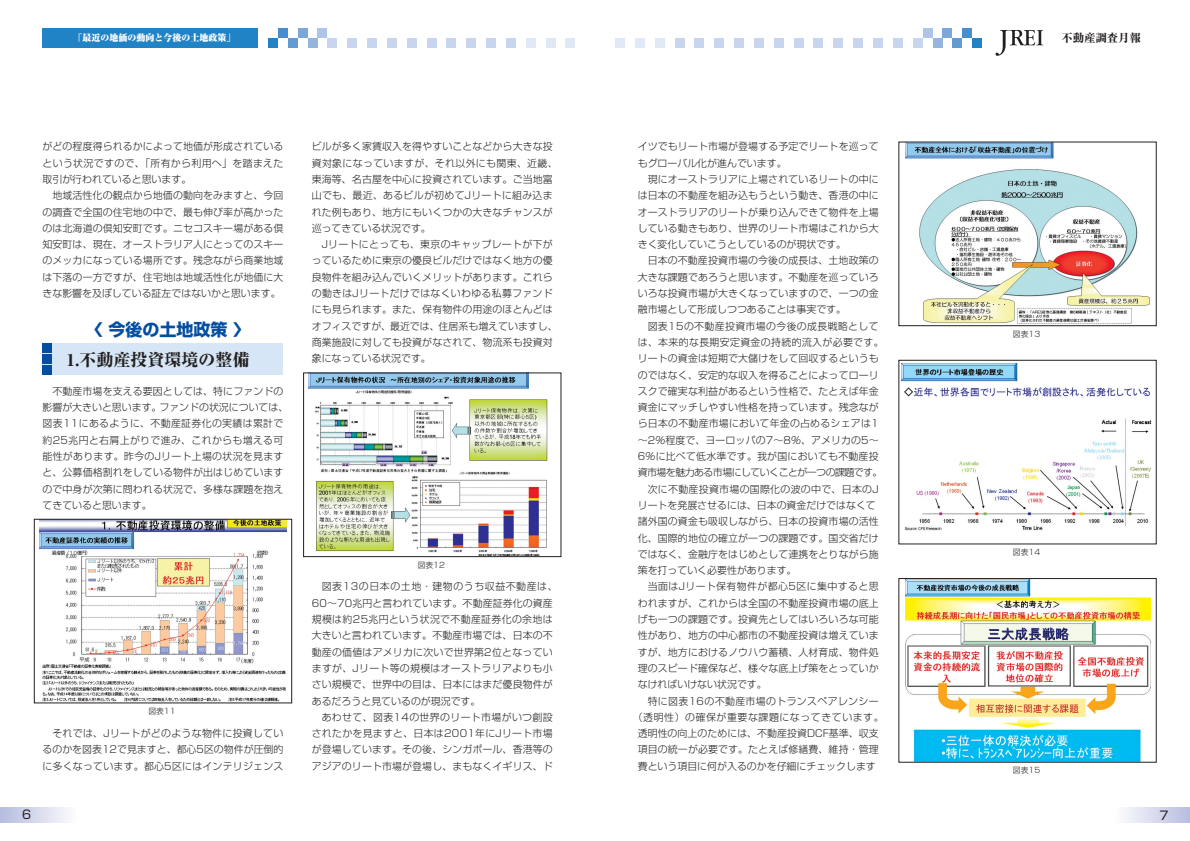
<style>
.page{position:relative;width:1190px;height:841px;background:#fff}
.page>*{position:absolute;margin:0;border:0;box-sizing:border-box;transform-origin:0 0}
.t1{font:800 17px "Ryumin";color:#231f20}
.t2{font:700 17px "Shin Go";color:#034ea2}
.t3{font:12px "Shin Go";color:#231f20}
.t4{font:800 11.3px "Ryumin";color:#231f20}
.t5{font:300 9.9px/16.3px "Shin Go";letter-spacing:.015em;color:#231f20;text-align:justify}
.t6{font:300 9.9px "Shin Go";letter-spacing:.035em;color:#231f20}
.t7{font:300 9.9px "Shin Go";letter-spacing:-.055em;color:#231f20}
.t8{font:300 9.9px "Shin Go";letter-spacing:.055em;color:#231f20}
.t9{font:300 9.9px "Shin Go";letter-spacing:.04em;color:#231f20}
.t10{font:900 9px "Ryumin";color:#fff}
.t11{font:300 7.8px "Shin Go";color:#231f20}
</style>
<div class="page">
<svg style="left:0;top:808px;width:67px;height:14px"></svg>
<svg style="left:1125px;top:808px;width:65px;height:14px"></svg>
<div style="left:43px;top:28px;width:215px;height:20px;background:#2083c6"></div>
<div style="left:347px;top:38px;width:10px;height:10px;background:#c7d5ee"></div>
<svg style="left:996px;top:30px;width:47px;height:26px"></svg>
<div style="left:268px;top:38px;width:10px;height:10px;background:#2083c6"></div>
<div style="left:278px;top:28px;width:10px;height:10px;background:#488ecc"></div>
<div style="left:288px;top:38px;width:10px;height:10px;background:#649ad2"></div>
<div style="left:298px;top:28px;width:10px;height:10px;background:#7ca7d8"></div>
<div style="left:308px;top:38px;width:9px;height:10px;background:#95b5df"></div>
<div style="left:317px;top:28px;width:10px;height:10px;background:#aec5e7"></div>
<div style="left:327px;top:38px;width:10px;height:10px;background:#c7d5ee"></div>
<div style="left:893px;top:38px;width:10px;height:10px;background:#c7d5ee"></div>
<div style="left:913px;top:38px;width:10px;height:10px;background:#c7d5ee"></div>
<div style="left:923px;top:28px;width:10px;height:10px;background:#aec5e7"></div>
<div style="left:933px;top:38px;width:10px;height:10px;background:#95b5df"></div>
<div style="left:943px;top:28px;width:9px;height:10px;background:#7ca7d8"></div>
<div style="left:952px;top:38px;width:10px;height:10px;background:#649ad2"></div>
<div style="left:962px;top:28px;width:10px;height:10px;background:#488ecc"></div>
<div style="left:972px;top:38px;width:10px;height:10px;background:#2083c6"></div>
<div style="left:367px;top:38px;width:10px;height:10px;background:#c7d5ee"></div>
<div style="left:387px;top:38px;width:10px;height:10px;background:#c7d5ee"></div>
<div style="left:407px;top:38px;width:10px;height:10px;background:#c7d5ee"></div>
<div style="left:427px;top:38px;width:10px;height:10px;background:#c7d5ee"></div>
<div style="left:446px;top:38px;width:10px;height:10px;background:#c7d5ee"></div>
<div style="left:466px;top:38px;width:10px;height:10px;background:#c7d5ee"></div>
<div style="left:486px;top:38px;width:10px;height:10px;background:#c7d5ee"></div>
<div style="left:506px;top:38px;width:10px;height:10px;background:#c7d5ee"></div>
<div style="left:526px;top:38px;width:10px;height:10px;background:#e1e8f5"></div>
<div style="left:546px;top:38px;width:10px;height:10px;background:#e1e8f5"></div>
<div style="left:566px;top:38px;width:9px;height:10px;background:#e1e8f5"></div>
<div style="left:873px;top:38px;width:10px;height:10px;background:#c7d5ee"></div>
<div style="left:853px;top:38px;width:10px;height:10px;background:#c7d5ee"></div>
<div style="left:833px;top:38px;width:10px;height:10px;background:#c7d5ee"></div>
<div style="left:814px;top:38px;width:9px;height:10px;background:#c7d5ee"></div>
<div style="left:794px;top:38px;width:10px;height:10px;background:#c7d5ee"></div>
<div style="left:774px;top:38px;width:10px;height:10px;background:#c7d5ee"></div>
<div style="left:754px;top:38px;width:10px;height:10px;background:#c7d5ee"></div>
<div style="left:734px;top:38px;width:10px;height:10px;background:#c7d5ee"></div>
<div style="left:714px;top:38px;width:10px;height:10px;background:#c7d5ee"></div>
<div style="left:694px;top:38px;width:10px;height:10px;background:#c7d5ee"></div>
<div style="left:675px;top:38px;width:10px;height:10px;background:#c7d5ee"></div>
<div style="left:655px;top:38px;width:10px;height:10px;background:#e1e8f5"></div>
<div style="left:635px;top:38px;width:10px;height:10px;background:#e1e8f5"></div>
<div style="left:615px;top:38px;width:10px;height:10px;background:#e1e8f5"></div>
<div style="left:43px;top:344px;width:240px;height:31px;background:#d6e6f6"></div>
<div style="left:43px;top:344px;width:9px;height:9px;background:#034ea2"></div>
<div style="left:43px;top:355px;width:9px;height:9px;background:#034ea2"></div>
<div style="left:43px;top:366px;width:9px;height:9px;background:#034ea2"></div>
<img style="left:39px;top:521px;width:248px;height:180px">
<div style="left:34px;top:519px;width:258px;height:184px;border:1px solid #231f20"></div>
<img style="left:309px;top:375px;width:239px;height:180px">
<div style="left:303px;top:373px;width:258px;height:184px;border:1px solid #231f20"></div>
<img style="left:905px;top:144px;width:245px;height:180px">
<div style="left:899px;top:142px;width:258px;height:184px;border:1px solid #231f20"></div>
<img style="left:901px;top:363px;width:251px;height:168px">
<div style="left:899px;top:360px;width:258px;height:184px;border:1px solid #231f20"></div>
<img style="left:905px;top:580px;width:245px;height:181px">
<div style="left:899px;top:578px;width:258px;height:185px;border:1px solid #231f20"></div>
<p class="t10" style="left:73px;top:35px;width:163px">「最近の地価の動向と今後の土地政策」</p>
<p class="t4" style="left:1062px;top:34px;width:81px">不動産調査月報</p>
<p class="t5" style="left:43px;top:140px;width:242px">がどの程度得られるかによって地価が形成されているという状況ですので、「所有から利用へ」を踏まえた取引が行われていると思います。</p>
<p class="t5" style="left:43px;top:189px;width:242px;text-indent:10px">地域活性化の観点から地価の動向をみますと、今回の調査で全国の住宅地の中で、最も伸び率が高かったのは北海道の倶知安町です。ニセコスキー場がある倶知安町は、現在、オーストラリア人にとってのスキーのメッカになっている場所です。残念ながら商業地域は下落の一方ですが、住宅地は地域活性化が地価に大きな影響を及ぼしている証左ではないかと思います。</p>
<h1 class="t2" style="left:86px;top:323px;width:166px">〈今後の土地政策〉</h1>
<h1 class="t1" style="left:67px;top:354px;width:184px">1.不動産投資環境の整備</h1>
<p class="t5" style="left:43px;top:384px;width:247px;text-align:left;text-indent:10px">不動産市場を支える要因としては、特にファンドの影響が大きいと思います。ファンドの状況については、図表11にあるように、不動産証券化の実績は累計で約25兆円と右肩上がりで進み、これからも増える可能性があります。昨今のJリート上場の状況を見ますと、公募価格割れをしている物件が出はじめていますので中身が次第に問われる状況で、多様な課題を抱えてきていると思います。</p>
<p class="t11" style="left:148px;top:708px;width:29px">図表11</p>
<p class="t5" style="left:43px;top:727px;width:242px;text-indent:10px">それでは、Jリートがどのような物件に投資しているのかを図表12で見ますと、都心5区の物件が圧倒的に多くなっています。都心5区にはインテリジェンス</p>
<p class="t5" style="left:312px;top:140px;width:247px;text-align:left">ビルが多く家賃収入を得やすいことなどから大きな投資対象になっていますが、それ以外にも関東、近畿、東海等、名古屋を中心に投資されています。ご当地富山でも、最近、あるビルが初めてJリートに組み込まれた例もあり、地方にもいくつかの大きなチャンスが巡ってきている状況です。</p>
<p class="t5" style="left:312px;top:238px;width:247px;text-align:left;text-indent:10px">Jリートにとっても、東京のキャップレートが下がっているために東京の優良ビルだけではなく地方の優良物件を組み込んでいくメリットがあります。これらの動きはJリートだけではなくいわゆる私募ファンドにも見られます。また、保有物件の用途のほとんどはオフィスですが、最近では、住居系も増えていますし、商業施設に対しても投資がなされて、物流系も投資対象になっている状況です。</p>
<p class="t11" style="left:418px;top:562px;width:29px">図表12</p>
<p class="t5" style="left:312px;top:580px;width:247px;text-align:left;text-indent:10px">図表13の日本の土地・建物のうち収益不動産は、<br>60～70兆円と言われています。不動産証券化の資産規模は約25兆円という状況で不動産証券化の余地は大きいと言われています。不動産市場では、日本の不動産の価値はアメリカに次いで世界第2位となっていますが、Jリート等の規模はオーストラリアよりも小さい規模で、世界中の目は、日本にはまだ優良物件があるだろうと見ているのが現況です。</p>
<p class="t5" style="left:312px;top:710px;width:242px;text-indent:10px">あわせて、図表14の世界のリート市場がいつ創設されたかを見ますと、日本は2001年にJリート市場が登場しています。その後、シンガポール、香港等のアジアのリート市場が登場し、まもなくイギリス、ド</p>
<p class="t5" style="left:638px;top:140px;width:242px">イツでもリート市場が登場する予定でリートを巡ってもグローバル化が進んでいます。</p>
<p class="t5" style="left:638px;top:172px;width:242px;text-indent:10px">現にオーストラリアに上場されているリートの中には日本の不動産を組み込もうという動き、香港の中にオーストラリアのリートが乗り込んできて物件を上場している動きもあり、世界のリート市場はこれから大きく変化していこうとしているのが現状です。</p>
<p class="t5" style="left:638px;top:254px;width:242px;text-indent:10px">日本の不動産投資市場の今後の成長は、土地政策の大きな課題であろうと思います。不動産を巡っていろいろな投資市場が大きくなっていますので、一つの金融市場として形成しつつあることは事実です。</p>
<p class="t6" style="left:648px;top:322px;width:233px">図表15の不動産投資市場の今後の成長戦略として</p>
<p class="t6" style="left:638px;top:338px;width:247px">は、本来的な長期安定資金の持続的流入が必要です。</p>
<p class="t5" style="left:638px;top:352px;width:242px">リートの資金は短期で大儲けをして回収するというも</p>
<p class="t5" style="left:638px;top:368px;width:242px">のではなく、安定的な収入を得ることによってローリ</p>
<p class="t5" style="left:638px;top:384px;width:242px">スクで確実な利益があるという性格で、たとえば年金</p>
<p class="t5" style="left:638px;top:401px;width:242px">資金にマッチしやすい性格を持っています。残念なが</p>
<p class="t5" style="left:638px;top:417px;width:242px">ら日本の不動産市場において年金の占めるシェアは1</p>
<p class="t5" style="left:638px;top:433px;width:242px">～2％程度で、ヨーロッパの7～8％、アメリカの5～</p>
<p class="t5" style="left:638px;top:449px;width:242px">6％に比べて低水準です。我が国においても不動産投</p>
<p class="t7" style="left:638px;top:469px;width:246px">資市場を魅力ある市場にしていくことが一つの課題です。</p>
<p class="t5" style="left:648px;top:482px;width:233px">次に不動産投資市場の国際化の波の中で、日本のJ</p>
<p class="t5" style="left:638px;top:498px;width:240px">リートを発展させるには、日本の資金だけではなくて</p>
<p class="t5" style="left:638px;top:515px;width:242px">諸外国の資金も吸収しながら、日本の投資市場の活性</p>
<p class="t5" style="left:638px;top:531px;width:242px">化、国際的地位の確立が一つの課題です。国交省だけ</p>
<p class="t5" style="left:638px;top:547px;width:242px">ではなく、金融庁をはじめとして連携をとりながら施</p>
<p class="t5" style="left:638px;top:564px;width:160px">策を打っていく必要性があります。</p>
<p class="t9" style="left:648px;top:583px;width:233px">当面はJリート保有物件が都心5区に集中すると思</p>
<p class="t5" style="left:638px;top:596px;width:242px">われますが、これからは全国の不動産投資市場の底上</p>
<p class="t5" style="left:638px;top:612px;width:242px">げも一つの課題です。投資先としてはいろいろな可能</p>
<p class="t5" style="left:638px;top:629px;width:242px">性があり、地方の中心都市の不動産投資は増えていま</p>
<p class="t5" style="left:638px;top:645px;width:242px">すが、地方におけるノウハウ蓄積、人材育成、物件処</p>
<p class="t5" style="left:638px;top:661px;width:242px">理のスピード確保など、様々な底上げ策をとっていか</p>
<p class="t5" style="left:638px;top:678px;width:130px">なければいけない状況です。</p>
<p class="t6" style="left:648px;top:697px;width:233px">特に図表16の不動産市場のトランスペアレンシー</p>
<p class="t8" style="left:633px;top:713px;width:252px">（透明性）の確保が重要な課題になってきています。</p>
<p class="t5" style="left:638px;top:727px;width:242px">透明性の向上のためには、不動産投資DCF基準、収支</p>
<p class="t5" style="left:638px;top:743px;width:242px">項目の統一が必要です。たとえば修繕費、維持・管理</p>
<p class="t5" style="left:638px;top:759px;width:240px">費という項目に何が入るのかを仔細にチェックします</p>
<p class="t11" style="left:1013px;top:331px;width:29px">図表13</p>
<p class="t11" style="left:1013px;top:549px;width:29px">図表14</p>
<p class="t11" style="left:1013px;top:767px;width:29px">図表15</p>
<p class="t3" style="left:22px;top:810px;width:11px">6</p>
<p class="t3" style="left:1159px;top:811px;width:11px">7</p>
</div>
